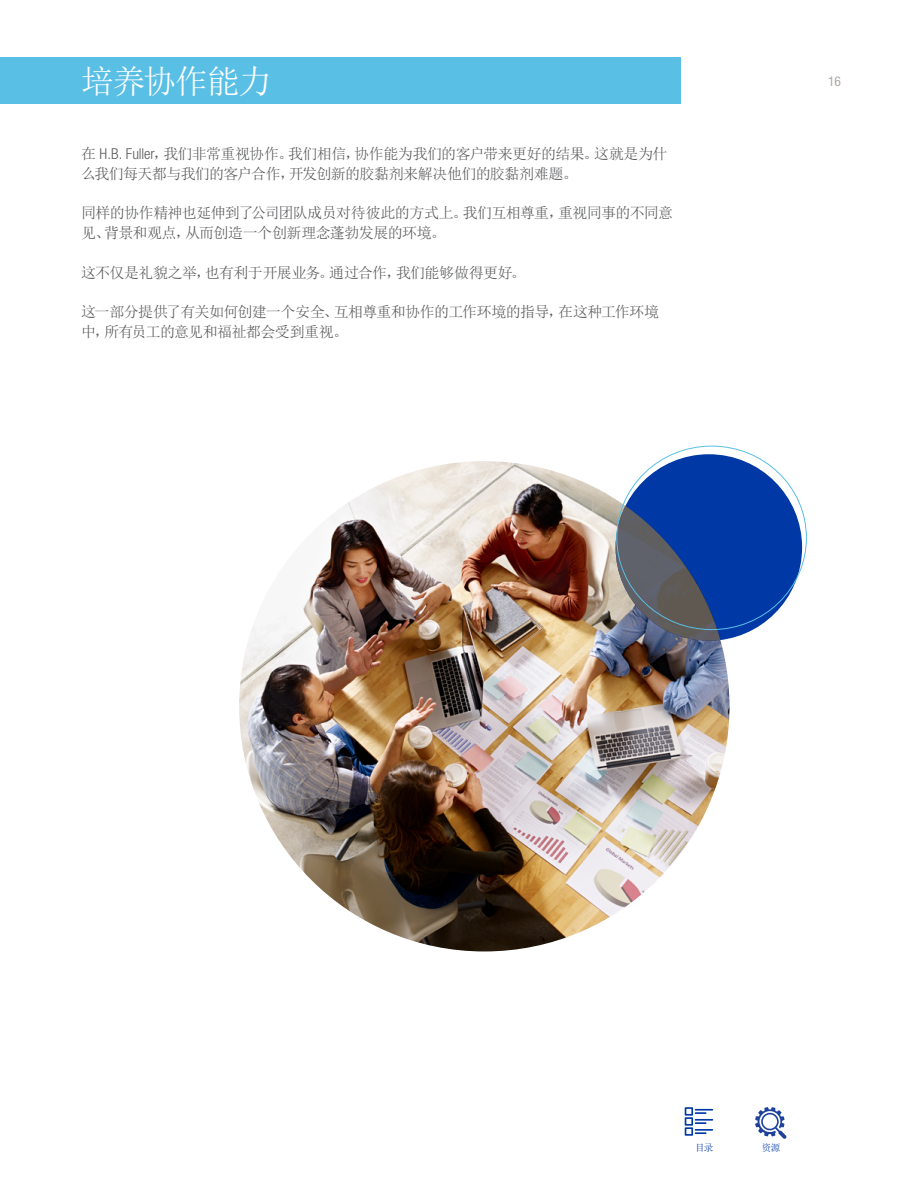
<style>
.page{position:relative;width:918px;height:1188px;background:#fff}
.page>*{position:absolute;margin:0;border:0;box-sizing:border-box;transform-origin:0 0}
.t1{font:33px "Sim Sun";letter-spacing:-.045em;color:#fff}
.t2{font:15px/19.5px "Sim Sun";letter-spacing:-.04em;color:#58595b}
.t3{font:condensed 13.5px "Helvetica Neue LT Std";color:#ada9a3}
.t4{font:9.6px "Sim Sun";color:#0039a6}
.s1{font-family:"Helvetica Neue LT Std";font-weight:300;font-stretch:condensed}
</style>
<div class="page">
<svg style="left:685px;top:1107px;width:28px;height:29px"></svg>
<svg style="left:755px;top:1107px;width:31px;height:32px"></svg>
<img style="left:239px;top:461px;width:490px;height:490px;border-radius:245px">
<div style="left:616px;top:454px;width:186px;height:187px;background:#0039a6;border-radius:50%"></div>
<div style="left:0;top:58px;width:680px;height:46px;background:#5abfe5"></div>
<svg style="left:616px;top:506px;width:104px;height:135px"></svg>
<h1 class="t1" style="left:81px;top:64px;width:192px">培养协作能力</h1>
<p class="t2" style="left:81px;top:144px;width:588px">在 <span class="s1">H.B. Fuller</span>，我们非常重视协作。我们相信，协作能为我们的客户带来更好的结果。这就是为什么我们每天都与我们的客户合作，开发创新的胶黏剂来解决他们的胶黏剂难题。</p>
<p class="t2" style="left:81px;top:203px;width:594px">同样的协作精神也延伸到了公司团队成员对待彼此的方式上。我们互相尊重，重视同事的不同意见、背景和观点，从而创造一个创新理念蓬勃发展的环境。</p>
<p class="t2" style="left:81px;top:263px;width:446px">这不仅是礼貌之举，也有利于开展业务。通过合作，我们能够做得更好。</p>
<p class="t2" style="left:81px;top:302px;width:580px">这一部分提供了有关如何创建一个安全、互相尊重和协作的工作环境的指导，在这种工作环境中，所有员工的意见和福祉都会受到重视。</p>
<p class="t3" style="left:828px;top:74px;width:14px">16</p>
<p class="t4" style="left:695px;top:1143px;width:20px">目录</p>
<p class="t4" style="left:762px;top:1143px;width:20px">资源</p>
</div>
